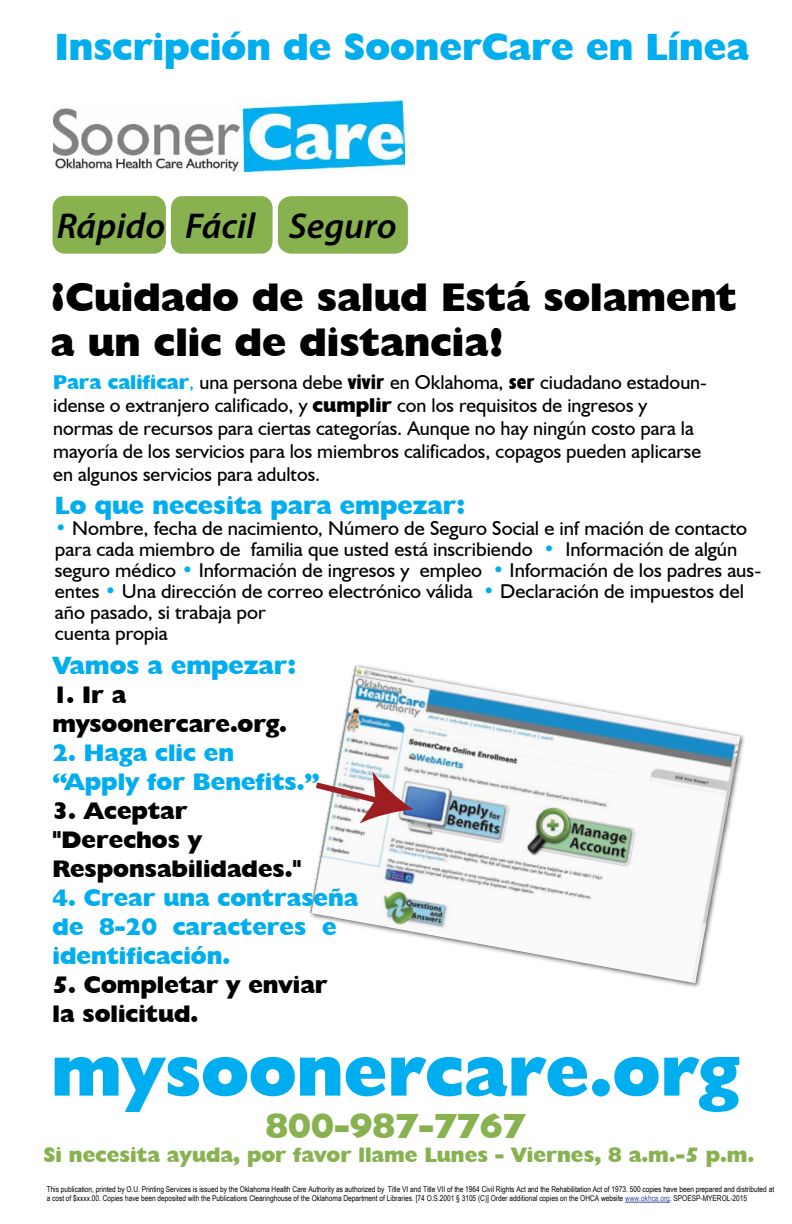
<style>
.page{position:relative;width:792px;height:1224px;background:#fff}
.page>*{position:absolute;margin:0;border:0;box-sizing:border-box;transform-origin:0 0}
.t1{font:800 72px "Humanist 521 BT";color:#00aeef}
.t2{font:800 40px/45px "Humanist 521 BT";color:#000}
.t3{font:800 38px "Humanist 521 BT";color:#00aeef}
.t4{font:italic 600 36px "Myriad Pro";color:#000}
.t5{font:800 35px "Humanist 521 BT";color:#88b150}
.t6{font:800 25px "Humanist 521 BT";color:#00aeef}
.t7{font:800 24px/29px "Humanist 521 BT";color:#000}
.t8{font:800 24px/29px "Humanist 521 BT";color:#00aeef}
.t9{font:800 21px "Humanist 521 BT";color:#88b150}
.t10{font:20px/21px "Humanist 521 BT";color:#000}
.t11{font:8px/9.6px "Arial Narrow";color:#000}
.s1{font-weight:800;color:#00aeef}
.s2{color:#00aeef}
.s3{font-family:"Humanist 521 BT Xtra";font-weight:700;font-stretch:condensed}
.s4{font-weight:800}
.s5{color:#3953a4}
</style>
<div class="page">
<img style="left:309px;top:666px;width:431px;height:317px">
<svg style="left:310px;top:772px;width:103px;height:52px"></svg>
<hr style="left:625px;top:1202px;width:45px;height:1px;background:#3953a4">
<div style="left:53px;top:196px;width:113px;height:58px;background:#88b150;border-radius:12px"></div>
<svg style="left:171px;top:196px;width:237px;height:58px;background:#8eb458"></svg>
<img style="left:54px;top:101px;width:350px;height:71px">
<h3 class="t3" style="left:55px;top:23px;width:696px">Inscripción de SoonerCare en Línea</h3>
<h3 class="t4" style="left:57px;top:203px;width:341px">Rápido Fácil Seguro</h3>
<h2 class="t2" style="left:51px;top:274px;width:688px">¡Cuidado de salud Está solament a un clic de distancia!</h2>
<p class="t10" style="left:53px;top:371px;width:655px;line-height:23px"><span class="s1">Para calificar</span><span class="s2">,</span> una persona debe <span class="s3">vivir</span> en Oklahoma, <span class="s3">ser</span> ciudadano estadoun&shy;idense o extranjero calificado, y <span class="s4">cumplir</span> con los requisitos de ingresos y normas de recursos para ciertas categorías. Aunque no hay ningún costo para la mayoría de los servicios para los miembros calificados, copagos pueden aplicarse en algunos servicios para adultos.</p>
<p class="t6" style="left:55px;top:490px;width:412px">Lo que necesita para empezar:</p>
<p class="t10" style="left:55px;top:517px;width:708px"><span class="s2">•</span> Nombre, fecha de nacimiento, Número de Seguro Social e inf mación de contacto para cada miembro de familia que usted está inscribiendo <span class="s2">•</span> Información de algún seguro médico <span class="s2">•</span> Información de ingresos y empleo <span class="s2">•</span> Información de los padres aus&shy;entes <span class="s2">•</span> Una dirección de correo electrónico válida <span class="s2">•</span> Declaración de impuestos del año pasado, si trabaja por<br>cuenta propia</p>
<p class="t6" style="left:53px;top:650px;width:246px">Vamos a empezar:</p>
<p class="t7" style="left:53px;top:680px;width:236px">1. Ir a mysoonercare.org.</p>
<p class="t8" style="left:53px;top:738px;width:269px">2. Haga clic en “Apply for Benefits.”</p>
<p class="t7" style="left:53px;top:796px;width:251px">3. Aceptar "Derechos y<br>Responsabilidades."</p>
<p class="t8" style="left:53px;top:883px;width:307px">4. Crear una contraseña de 8-20 caracteres e identificación.</p>
<p class="t7" style="left:53px;top:970px;width:277px">5. Completar y enviar la solicitud.</p>
<h1 class="t1" style="left:51px;top:1026px;width:690px">mysoonercare.org</h1>
<h3 class="t5" style="left:265px;top:1104px;width:262px">800-987-7767</h3>
<p class="t9" style="left:43px;top:1141px;width:712px">Si necesita ayuda, por favor llame Lunes - Viernes, 8 a.m.-5 p.m.</p>
<p class="t11" style="left:47px;top:1184px;width:729px">This publication, printed by O.U. Printing Services is issued by the Oklahoma Health Care Authority as authorized by Title VI and Title VII of the 1964 Civil Rights Act and the Rehabilitation Act of 1973. 500 copies have been prepared and distributed at a cost of $xxxx.00. Copies have been deposited with the Publications Clearinghouse of the Oklahoma Department of Libraries. [74 O.S.2001 § 3105 (C)] Order additional copies on the OHCA website <span class="s5">www.okhca.org</span>. SPOESP-MYEROL-2015</p>
</div>
